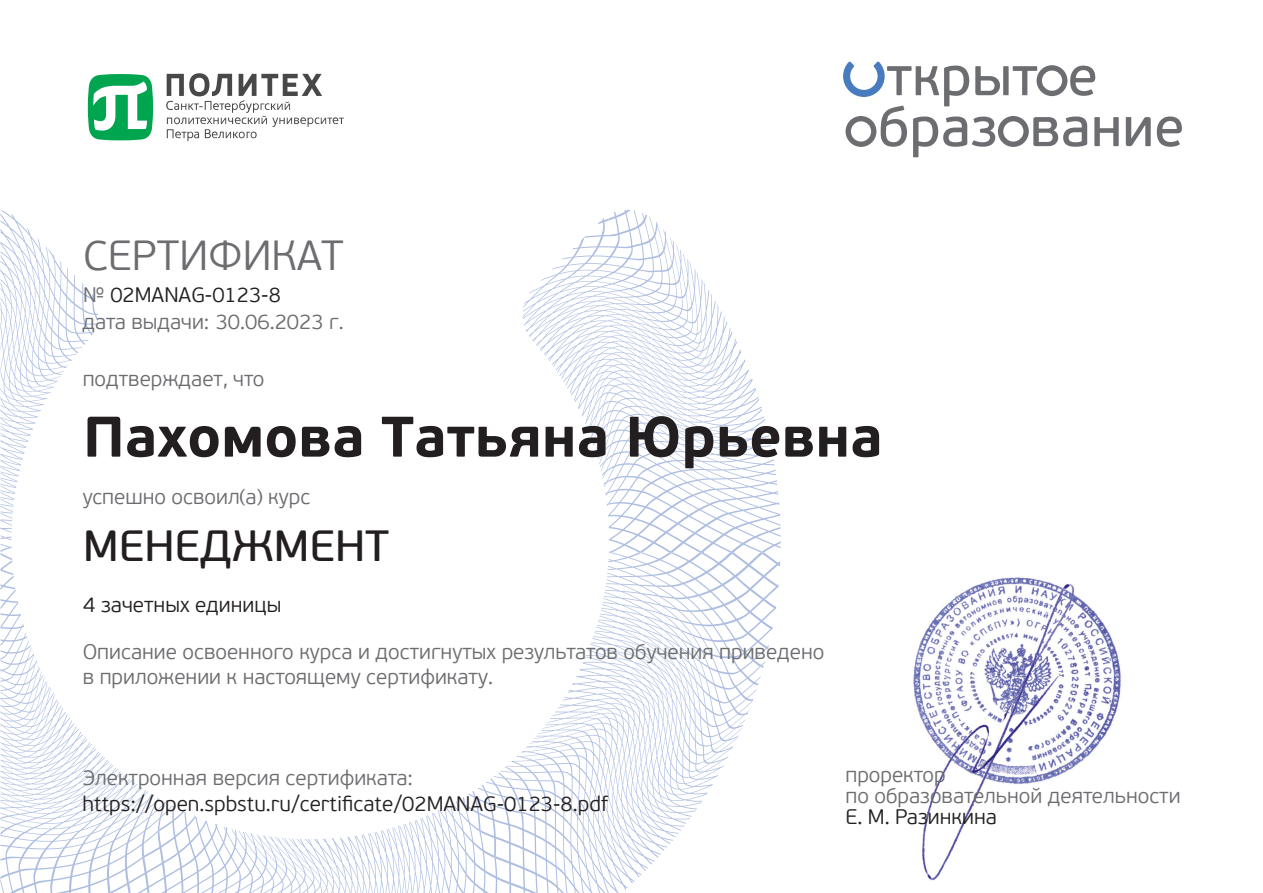
<style>
.page{position:relative;width:1263px;height:893px;background:#fff}
.page>*{position:absolute;margin:0;border:0;box-sizing:border-box;transform-origin:0 0}
.t1{font:700 57px "PF Beau Sans Pro";color:#231f20}
.t2{font:43.5px "PF Beau Sans Pro Bbook";color:#231f20}
.t3{font:300 42px "PF Beau Sans Pro";color:#6c6d70}
.t4{font:300 21px/25.2px "PF Beau Sans Pro";color:#6c6d70}
.t5{font:300 21px "PF Beau Sans Pro";color:#231f20}
.s1{color:#6c6d70}
</style>
<div class="page">
<svg style="left:524px;top:210px;width:245px;height:342px"></svg>
<svg style="left:0;top:210px;width:98px;height:342px"></svg>
<svg style="left:0;top:553px;width:160px;height:340px"></svg>
<svg style="left:127px;top:799px;width:336px;height:94px"></svg>
<svg style="left:463px;top:552px;width:317px;height:341px"></svg>
<svg style="left:490px;top:666px;width:274px;height:227px"></svg>
<svg style="left:843px;top:62px;width:276px;height:95px"></svg>
<svg style="left:1126px;top:117px;width:25px;height:29px"></svg>
<svg style="left:1157px;top:116px;width:25px;height:31px"></svg>
<svg style="left:166px;top:73px;width:178px;height:68px"></svg>
<svg style="left:88px;top:74px;width:65px;height:66px"></svg>
<img style="left:913px;top:577px;width:208px;height:304px">
<h3 class="t3" style="left:83px;top:231px;width:262px">СЕРТИФИКАТ</h3>
<p class="t5" style="left:83px;top:282px;width:199px"><span class="s1">№</span> 02MANAG-0123-8</p>
<p class="t4" style="left:82px;top:310px;width:263px">дата выдачи: 30.06.2023 г.</p>
<p class="t4" style="left:83px;top:366px;width:183px">подтверждает, что</p>
<h1 class="t1" style="left:83px;top:401px;width:801px">Пахомова Татьяна Юрьевна</h1>
<p class="t4" style="left:83px;top:485px;width:229px">успешно освоил(а) курс</p>
<h2 class="t2" style="left:83px;top:521px;width:308px">МЕНЕДЖМЕНТ</h2>
<p class="t5" style="left:83px;top:593px;width:199px">4 зачетных единицы</p>
<p class="t4" style="left:83px;top:639px;width:743px">Описание освоенного курса и достигнутых результатов обучения приведено в приложении к настоящему сертификату.</p>
<p class="t4" style="left:83px;top:766px;width:332px">Электронная версия сертификата:</p>
<p class="t5" style="left:82px;top:792px;width:527px">https://open.spbstu.ru/certificate/02MANAG-0123-8.pdf</p>
<p class="t4" style="left:845px;top:764px;width:337px;line-height:21px">проректор<br>по образовательной деятельности</p>
<p class="t5" style="left:845px;top:805px;width:153px">Е. М. Разинкина</p>
</div>
